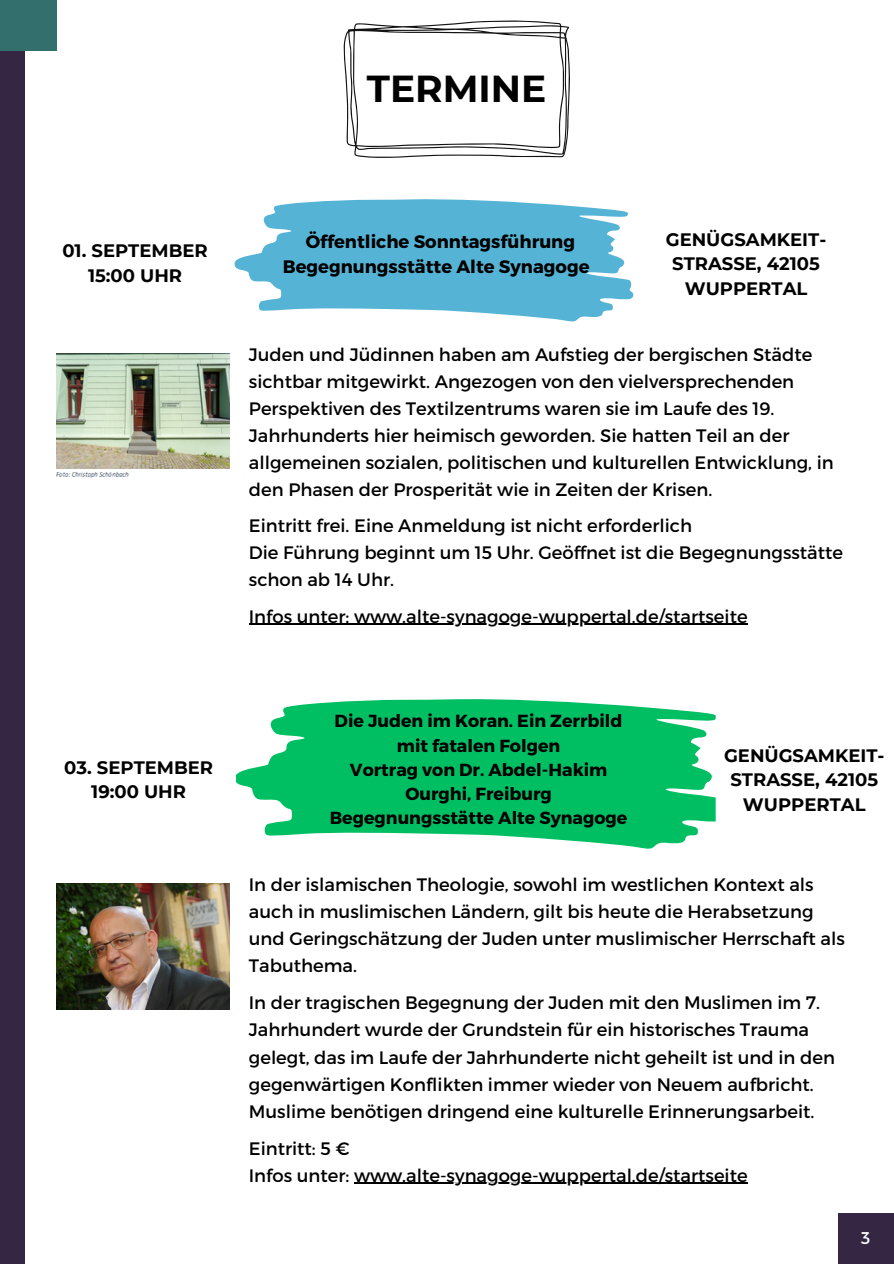
<style>
.page{position:relative;width:894px;height:1264px;background:#fff}
.page>*{position:absolute;margin:0;border:0;box-sizing:border-box;transform-origin:0 0}
.t1{font:700 37.5px "Montserrat";color:#000}
.t2{font:18px/27px "Montserrat";color:#000}
.t3{font:700 18px/24.8px "Montserrat";color:#000;text-align:center}
.t4{font:700 17.4px/24px "Montserrat";color:#000;text-align:center}
.t5{font:16.95px "Montserrat";color:#fff}
</style>
<div class="page">
<div style="left:0;top:0;width:24px;height:1263px;background:#352643"></div>
<div style="left:0;top:0;width:57px;height:51px;background:#336f6c"></div>
<div style="left:837px;top:1212px;width:56px;height:51px;background:#352643"></div>
<svg style="left:343px;top:21px;width:226px;height:137px"></svg>
<svg style="left:234px;top:199px;width:400px;height:123px;fill:#55b4d5"></svg>
<hr style="left:249px;top:623px;width:498px;height:1px;background:#000">
<img style="left:57px;top:353px;width:172px;height:115px">
<img style="left:57px;top:472px;width:72px;height:6px">
<svg style="left:236px;top:699px;width:479px;height:150px;fill:#00bf63"></svg>
<img style="left:57px;top:883px;width:172px;height:126px">
<hr style="left:354px;top:1182px;width:393px;height:1px;background:#000">
<h2 class="t1" style="left:367px;top:65px;width:181px">TERMINE</h2>
<h1 class="t3" style="left:62px;top:238px;width:147px">01. SEPTEMBER<br>15:00 UHR</h1>
<p class="t3" style="left:64px;top:754px;width:150px">03. SEPTEMBER<br>19:00 UHR</p>
<p class="t3" style="left:283px;top:228px;width:308px">Öffentliche Sonntagsführung<br>Begegnungsstätte Alte Synagoge</p>
<p class="t3" style="left:665px;top:227px;width:162px">GENÜGSAMKEIT-<br>STRASSE, 42105<br>WUPPERTAL</p>
<p class="t2" style="left:249px;top:340px;width:586px">Juden und Jüdinnen haben am Aufstieg der bergischen Städte sichtbar mitgewirkt. Angezogen von den vielversprechenden Perspektiven des Textilzentrums waren sie im Laufe des 19.<br>Jahrhunderts hier heimisch geworden. Sie hatten Teil an der allgemeinen sozialen, politischen und kulturellen Entwicklung, in den Phasen der Prosperität wie in Zeiten der Krisen.</p>
<h3 class="t2" style="left:249px;top:511px;width:444px">Eintritt frei. Eine Anmeldung ist nicht erforderlich</h3>
<h2 class="t2" style="left:249px;top:538px;width:595px">Die Führung beginnt um 15 Uhr. Geöffnet ist die Begegnungsstätte schon ab 14 Uhr.</h2>
<p class="t2" style="left:249px;top:601px;width:500px">Infos unter: www.alte-synagoge-wuppertal.de/startseite</p>
<h3 class="t4" style="left:330px;top:708px;width:299px">Die Juden im Koran. Ein Zerrbild mit fatalen Folgen<br>Vortrag von Dr. Abdel-Hakim<br>Ourghi, Freiburg<br>Begegnungsstätte Alte Synagoge</h3>
<p class="t3" style="left:723px;top:742px;width:162px">GENÜGSAMKEIT-<br>STRASSE, 42105<br>WUPPERTAL</p>
<h2 class="t2" style="left:249px;top:870px;width:597px">In der islamischen Theologie, sowohl im westlichen Kontext als auch in muslimischen Ländern, gilt bis heute die Herabsetzung und Geringschätzung der Juden unter muslimischer Herrschaft als Tabuthema.</h2>
<p class="t2" style="left:249px;top:988px;width:587px">In der tragischen Begegnung der Juden mit den Muslimen im 7.<br>Jahrhundert wurde der Grundstein für ein historisches Trauma gelegt, das im Laufe der Jahrhunderte nicht geheilt ist und in den gegenwärtigen Konflikten immer wieder von Neuem aufbricht.</p>
<p class="t2" style="left:249px;top:1096px;width:567px">Muslime benötigen dringend eine kulturelle Erinnerungsarbeit.</p>
<p class="t2" style="left:249px;top:1133px;width:102px">Eintritt: 5 €</p>
<p class="t2" style="left:249px;top:1160px;width:500px">Infos unter: www.alte-synagoge-wuppertal.de/startseite</p>
<p class="t5" style="left:861px;top:1227px;width:11px">3</p>
</div>
